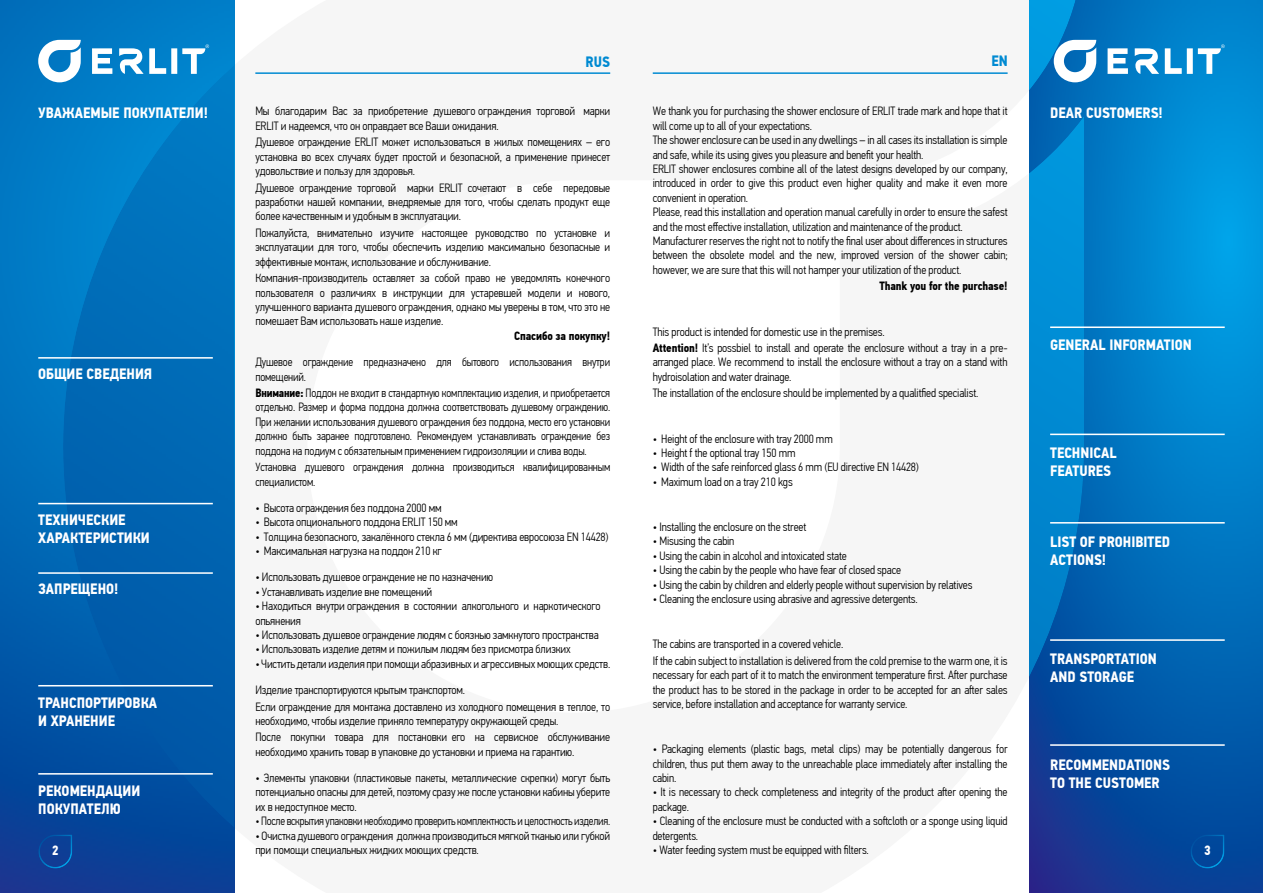
<style>
.page{position:relative;width:1263px;height:893px;background:#fff}
.page>*{position:absolute;margin:0;border:0;box-sizing:border-box;transform-origin:0 0}
.t1{font:700 15px/18px "PF Din Text Cond Pro";color:#fff}
.t2{font:700 15px "PF Din Text Cond Pro";color:#008ad2}
.t3{font:700 13.5px "PF Din Text Cond Pro";color:#fff}
.t4{font:300 12px/14.4px "PF Din Text Cond Pro";letter-spacing:-.01em;color:#000}
.t5{font:300 12px/14.4px "PF Din Text Cond Pro";letter-spacing:-.01em;color:#000;scale:.96 1}
.t6{font:700 12px "PF Din Text Cond Pro";letter-spacing:-.01em;color:#000}
.s1{font-weight:700}
</style>
<div class="page">
<img style="left:0;top:0;width:234px;height:893px">
<img style="left:203px;top:797px;width:31px;height:31px">
<img style="left:1029px;top:0;width:234px;height:893px">
<img style="left:1029px;top:143px;width:32px;height:534px">
<svg style="left:38px;top:40px;width:43px;height:42px"></svg>
<svg style="left:92px;top:44px;width:117px;height:30px"></svg>
<svg style="left:1054px;top:40px;width:42px;height:42px"></svg>
<svg style="left:1107px;top:44px;width:118px;height:30px"></svg>
<img style="left:38px;top:834px;width:34px;height:34px">
<img style="left:1190px;top:834px;width:34px;height:34px">
<hr style="left:653px;top:72px;width:355px;height:2px;background:#008ad2">
<hr style="left:255px;top:72px;width:355px;height:2px;background:#008ad2">
<hr style="left:38px;top:357px;width:175px;height:2px;background:#fff">
<hr style="left:1050px;top:326px;width:175px;height:2px;background:#fff">
<hr style="left:38px;top:503px;width:175px;height:1px;background:#fff">
<hr style="left:1050px;top:434px;width:175px;height:1px;background:#fff">
<hr style="left:38px;top:572px;width:175px;height:2px;background:#fff">
<hr style="left:1050px;top:522px;width:175px;height:2px;background:#fff">
<hr style="left:38px;top:685px;width:175px;height:1px;background:#fff">
<hr style="left:1050px;top:639px;width:175px;height:2px;background:#fff">
<hr style="left:38px;top:773px;width:175px;height:2px;background:#fff">
<hr style="left:1050px;top:744px;width:175px;height:2px;background:#fff">
<p class="t2" style="left:586px;top:56px;width:26px">RUS</p>
<p class="t2" style="left:991px;top:55px;width:18px">EN</p>
<p class="t4" style="left:255px;top:104px;width:356px">Мы благодарим Вас за приобретение душевого ограждения торговой марки<br>ERLIT и надеемся, что он оправдает все Ваши ожидания.</p>
<p class="t4" style="left:255px;top:135px;width:356px;text-align:justify">Душевое ограждение ERLIT может использоваться в жилых помещениях – его установка во всех случаях будет простой и безопасной, а применение принесет удовольствие и пользу для здоровья.</p>
<p class="t4" style="left:255px;top:180px;width:356px;text-align:justify">Душевое ограждение торговой марки ERLIT сочетают в себе передовые разработки нашей компании, внедряемые для того, чтобы сделать продукт еще более качественным и удобным в эксплуатации.</p>
<p class="t4" style="left:255px;top:226px;width:356px;text-align:justify">Пожалуйста, внимательно изучите настоящее руководство по установке и эксплуатации для того, чтобы обеспечить изделию максимально безопасные и эффективные монтаж, использование и обслуживание.</p>
<p class="t4" style="left:255px;top:271px;width:356px;text-align:justify">Компания-производитель оставляет за собой право не уведомлять конечного пользователя о различиях в инструкции для устаревшей модели и нового, улучшенного варианта душевого ограждения, однако мы уверены в том, что это не помешает Вам использовать наше изделие.</p>
<p class="t6" style="left:514px;top:328px;width:97px">Спасибо за покупку!</p>
<p class="t1" style="left:38px;top:104px;width:171px">УВАЖАЕМЫЕ ПОКУПАТЕЛИ!</p>
<p class="t4" style="left:653px;top:105px;width:356px">We thank you for purchasing the shower enclosure of ERLIT trade mark and hope that it will come up to all of your expectations.<br>The shower enclosure can be used in any dwellings – in all cases its installation is simple and safe, while its using gives you pleasure and benefit your health.<br>ERLIT shower enclosures combine all of the latest designs developed by our company, introduced in order to give this product even higher quality and make it even more convenient in operation.<br>Please, read this installation and operation manual carefully in order to ensure the safest and the most effective installation, utilization and maintenance of the product.<br>Manufacturer reserves the right not to notify the final user about differences in structures between the obsolete model and the new, improved version of the shower cabin; however, we are sure that this will not hamper your utilization of the product.</p>
<p class="t6" style="left:879px;top:282px;width:130px">Thank you for the purchase!</p>
<p class="t4" style="left:653px;top:324px;width:356px;line-height:16.5px">This product is intended for domestic use in the premises.<br><span class="s1">Attention!</span> It’s possbiel to install and operate the enclosure without a tray in a pre-</p>
<p class="t4" style="left:653px;top:356px;width:356px">arranged place. We recommend to install the enclosure without a tray on a stand with hydroisolation and water drainage.</p>
<p class="t4" style="left:653px;top:387px;width:327px">The installation of the enclosure should be implemented by a qualitfied specialist.</p>
<p class="t1" style="left:38px;top:365px;width:116px">ОБЩИЕ СВЕДЕНИЯ</p>
<p class="t5" style="left:255px;top:355px;width:371px">Душевое ограждение предназначено для бытового использования внутри помещений.</p>
<p class="t5" style="left:255px;top:386px;width:371px;text-align:justify"><span class="s1">Внимание:</span> Поддон не входит в стандартную комплектацию изделия, и приобретается отдельно. Размер и форма поддона должна соответствовать душевому ограждению.<br>При желании использования душевого ограждения без поддона, место его установки должно быть заранее подготовлено. Рекомендуем устанавливать ограждение без поддона на подиум с обязательным применением гидроизоляции и слива воды.</p>
<p class="t5" style="left:255px;top:460px;width:371px">Установка душевого ограждения должна производиться квалифицированным специалистом.</p>
<p class="t4" style="left:653px;top:432px;width:268px">ï Height of the enclosure with tray 2000 mm<br>ï Height f the optional tray 150 mm<br>ï Width of the safe reinforced glass 6 mm (EU directive EN 14428) ï Maximum load on a tray 210 kgs</p>
<p class="t1" style="left:1050px;top:105px;width:114px">DEAR CUSTOMERS!</p>
<p class="t1" style="left:1050px;top:337px;width:143px">GENERAL INFORMATION</p>
<p class="t1" style="left:1050px;top:445px;width:68px">TECHNICAL<br>FEATURES</p>
<p class="t1" style="left:38px;top:511px;width:113px">ТЕХНИЧЕСКИЕ<br>ХАРАКТЕРИСТИКИ</p>
<p class="t4" style="left:255px;top:501px;width:355px">ï Высота ограждения без поддона 2000 мм<br>ï Высота опционального поддона ERLIT 150 мм<br>ï Толщина безопасного, закалённого стекла 6 мм (директива евросоюза EN 14428) ï Максимальная нагрузка на поддон 210 кг</p>
<p class="t4" style="left:653px;top:521px;width:321px">ï Installing the enclosure on the street<br>ï Misusing the cabin<br>ï Using the cabin in alcohol and intoxicated state<br>ï Using the cabin by the people who have fear of closed space<br>ï Using the cabin by children and elderly people without supervision by relatives ï Cleaning the enclosure using abrasive and agressive detergents.</p>
<p class="t1" style="left:1050px;top:534px;width:121px">LIST OF PROHIBITED<br>ACTIONS!</p>
<p class="t1" style="left:38px;top:580px;width:82px">ЗАПРЕЩЕНО!</p>
<p class="t4" style="left:255px;top:571px;width:356px">ï Использовать душевое ограждение не по назначению<br>ï Устанавливать изделие вне помещений<br>ï Находиться внутри ограждения в состоянии алкогольного и наркотического опьянения<br>ï Использовать душевое ограждение людям с боязнью замкнутого пространства<br>ï Использовать изделие детям и пожилым людям без присмотра близких<br>ï Чистить детали изделия при помощи абразивных и агрессивных моющихсредств.</p>
<p class="t4" style="left:653px;top:637px;width:356px;line-height:16.5px">The cabins are transported in a covered vehicle.<br>If the cabin subject to installation is delivered from the cold premise to the warm one, it is</p>
<p class="t4" style="left:653px;top:669px;width:356px;text-align:justify">necessary for each part of it to match the environment temperature first. Aſter purchase the product has to be stored in the package in order to be accepted for an aſter sales service, before installation and acceptance for warranty service.</p>
<p class="t1" style="left:1050px;top:651px;width:108px">TRANSPORTATION<br>AND STORAGE</p>
<p class="t1" style="left:38px;top:694px;width:121px">ТРАНСПОРТИРОВКА<br>И ХРАНЕНИЕ</p>
<p class="t4" style="left:255px;top:682px;width:356px;line-height:16.5px">Изделие транспортируются крытым транспортом.<br>Если ограждение для монтажа доставлено из холодного помещения в теплое, то</p>
<p class="t4" style="left:255px;top:713px;width:356px;line-height:16.5px">необходимо, чтобы изделие приняло температуру окружающей среды.<br>После покупки товара для постановки его на сервисное обслуживание</p>
<p class="t4" style="left:255px;top:744px;width:321px">необходимо хранить товар в упаковке до установки и приема на гарантию.</p>
<p class="t4" style="left:653px;top:743px;width:356px">ï Packaging elements (plastic bags, metal clips) may be potentially dangerous for children, thus put them away to the unreachable place immediately aſter installing the cabin.<br>ï It is necessary to check completeness and integrity of the product aſter opening the package.<br>ï Cleaning of the enclosure must be conducted with a soſtcloth or a sponge using liquid detergents.<br>ï Water feeding system must be equipped with filters.</p>
<p class="t1" style="left:1050px;top:757px;width:122px">RECOMMENDATIONS<br>TO THE CUSTOMER</p>
<p class="t1" style="left:38px;top:782px;width:103px">РЕКОМЕНДАЦИИ<br>ПОКУПАТЕЛЮ</p>
<p class="t4" style="left:255px;top:772px;width:356px">ï Элементы упаковки (пластиковые пакеты, металлические скрепки) могут быть потенциально опасны для детей, поэтому сразу же после установки кабины уберите их в недоступное место.<br>ï После вскрытия упаковки необходимо проверить комплектность и целостность изделия. ï Очистка душевого ограждения должна производиться мягкой тканью или губкой при помощи специальных жидких моющих средств.</p>
<p class="t3" style="left:52px;top:845px;width:8px">2</p>
<p class="t3" style="left:1204px;top:845px;width:8px">3</p>
</div>
